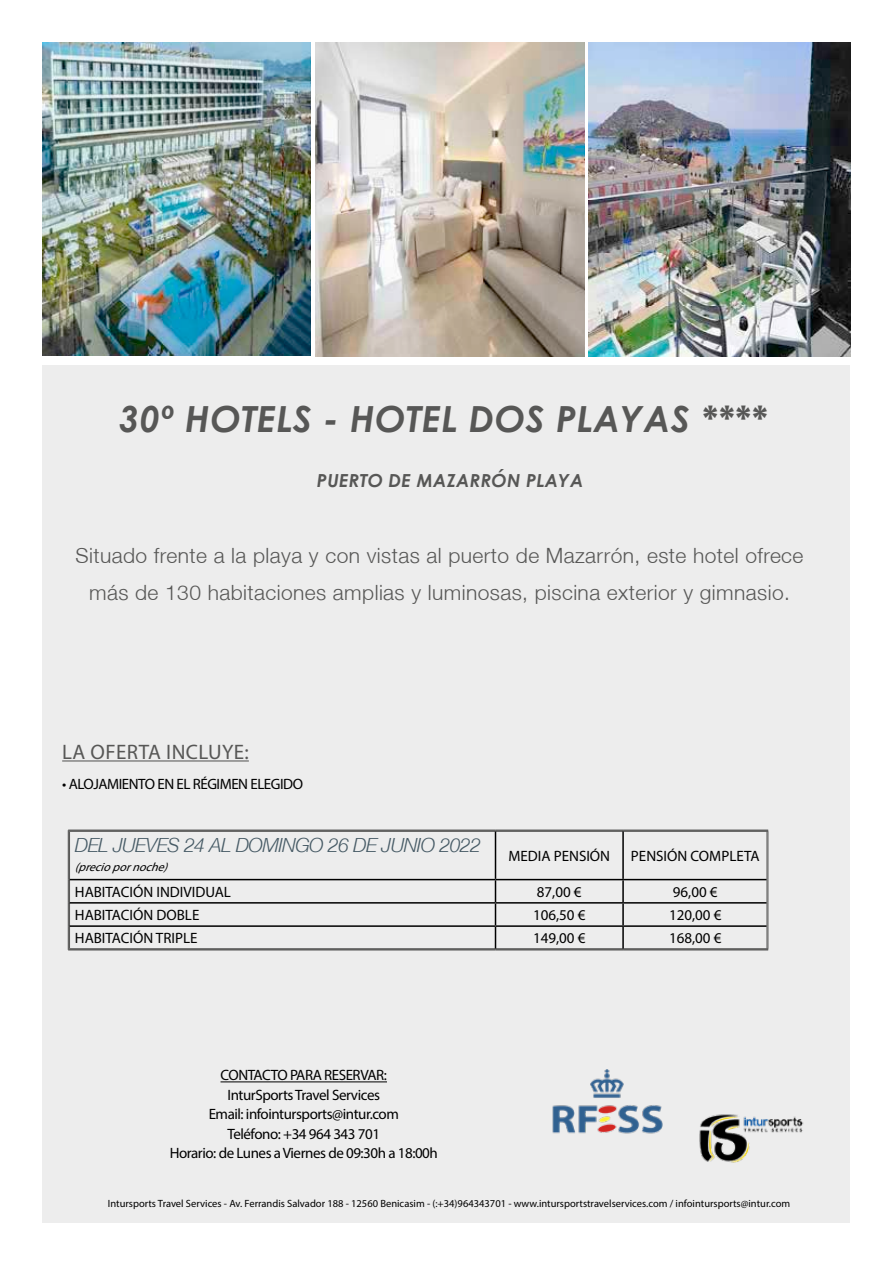
<style>
.page{position:relative;width:893px;height:1263px;background:#fff}
.page>*{position:absolute;margin:0;border:0;box-sizing:border-box;transform-origin:0 0}
.t1{font:italic 700 36px "Century Gothic";letter-spacing:.02em;color:#575756}
.t2{font:300 21px/37.5px "Helvetica Neue";letter-spacing:.02em;color:#575756;text-align:center}
.t3{font:21px "Myriad Pro";letter-spacing:.02em;color:#575756}
.t4{font:italic 300 19.5px "Helvetica Neue";letter-spacing:-.03em;color:#465a65}
.t5{font:italic 700 18px "Century Gothic";letter-spacing:.02em;color:#575756}
.t6{font:15px/19.4px "Myriad Pro";letter-spacing:-.03em;color:#000;text-align:center}
.t7{font:15px "Myriad Pro";color:#000}
.t8{font:italic 12px "Myriad Pro";color:#000}
.t9{font:10.5px "Myriad Pro";color:#000}
</style>
<div class="page">
<div style="left:43px;top:365px;width:807px;height:175px;background:#ededed"></div>
<div style="left:43px;top:530px;width:807px;height:692px;background:#ededed"></div>
<hr style="left:69px;top:830px;width:426px;height:1px;background:#575756">
<hr style="left:69px;top:831px;width:426px;height:1px;background:#575756">
<hr style="left:68px;top:830px;width:1px;height:49px;background:#575756">
<hr style="left:69px;top:831px;width:1px;height:48px;background:#575756">
<hr style="left:495px;top:830px;width:128px;height:1px;background:#575756">
<hr style="left:495px;top:831px;width:128px;height:1px;background:#575756">
<hr style="left:623px;top:830px;width:145px;height:1px;background:#575756">
<hr style="left:623px;top:831px;width:145px;height:1px;background:#575756">
<svg style="left:68px;top:879px;width:2px;height:71px"></svg>
<hr style="left:69px;top:948px;width:426px;height:1px;background:#575756">
<hr style="left:69px;top:949px;width:426px;height:1px;background:#575756">
<hr style="left:68px;top:950px;width:427px;height:1px;background:#575756">
<hr style="left:495px;top:948px;width:128px;height:1px;background:#575756">
<hr style="left:495px;top:949px;width:128px;height:1px;background:#575756">
<hr style="left:495px;top:950px;width:128px;height:1px;background:#575756">
<hr style="left:623px;top:948px;width:145px;height:1px;background:#575756">
<hr style="left:623px;top:949px;width:145px;height:1px;background:#575756">
<hr style="left:623px;top:950px;width:145px;height:1px;background:#575756">
<hr style="left:495px;top:831px;width:1px;height:48px;background:#000">
<hr style="left:622px;top:831px;width:2px;height:48px;background:#000">
<hr style="left:70px;top:879px;width:425px;height:1px;background:#000">
<hr style="left:495px;top:879px;width:128px;height:1px;background:#000">
<hr style="left:623px;top:879px;width:144px;height:1px;background:#000">
<hr style="left:622px;top:880px;width:2px;height:22px;background:#000">
<hr style="left:70px;top:902px;width:425px;height:1px;background:#000">
<hr style="left:495px;top:902px;width:128px;height:1px;background:#000">
<hr style="left:623px;top:902px;width:144px;height:1px;background:#000">
<hr style="left:622px;top:903px;width:2px;height:22px;background:#000">
<hr style="left:70px;top:925px;width:425px;height:2px;background:#000">
<hr style="left:495px;top:925px;width:128px;height:2px;background:#000">
<svg style="left:495px;top:880px;width:1px;height:68px"></svg>
<hr style="left:623px;top:925px;width:144px;height:2px;background:#000">
<hr style="left:622px;top:927px;width:2px;height:21px;background:#000">
<hr style="left:767px;top:831px;width:1px;height:48px;background:#575756">
<hr style="left:768px;top:831px;width:1px;height:48px;background:#575756">
<svg style="left:767px;top:879px;width:2px;height:69px"></svg>
<hr style="left:62px;top:760px;width:187px;height:1px;background:#575756">
<img style="left:699px;top:1114px;width:105px;height:49px">
<img style="left:552px;top:1069px;width:111px;height:65px">
<img style="left:316px;top:43px;width:268px;height:313px">
<img style="left:589px;top:43px;width:261px;height:313px">
<img style="left:43px;top:43px;width:268px;height:312px">
<hr style="left:221px;top:1081px;width:166px;height:1px;background:#000">
<h1 class="t1" style="left:119px;top:392px;width:650px">30º HOTELS - HOTEL DOS PLAYAS ****</h1>
<p class="t5" style="left:317px;top:467px;width:268px">PUERTO DE MAZARRÓN PLAYA</p>
<h2 class="t2" style="left:76px;top:536px;width:729px">Situado frente a la playa y con vistas al puerto de Mazarrón, este hotel ofrece más de 130 habitaciones amplias y luminosas, piscina exterior y gimnasio.</h2>
<h2 class="t3" style="left:62px;top:739px;width:188px">LA OFERTA INCLUYE:</h2>
<p class="t6" style="left:62px;top:774px;width:242px">• ALOJAMIENTO EN EL RÉGIMEN ELEGIDO</p>
<h3 class="t4" style="left:75px;top:833px;width:408px">DEL JUEVES 24 AL DOMINGO 26 DE JUNIO 2022</h3>
<p class="t8" style="left:75px;top:860px;width:99px">(preciopornoche)</p>
<p class="t7" style="left:508px;top:846px;width:103px">MEDIA PENSIÓN</p>
<p class="t7" style="left:631px;top:846px;width:130px">PENSIÓN COMPLETA</p>
<p class="t7" style="left:75px;top:882px;width:158px">HABITACIÓN INDIVIDUAL</p>
<p class="t6" style="left:537px;top:882px;width:46px">87,00 €</p>
<p class="t6" style="left:673px;top:882px;width:46px">96,00 €</p>
<p class="t7" style="left:75px;top:906px;width:126px">HABITACIÓN DOBLE</p>
<p class="t6" style="left:533px;top:905px;width:54px">106,50 €</p>
<p class="t6" style="left:669px;top:905px;width:54px">120,00 €</p>
<p class="t7" style="left:75px;top:929px;width:124px">HABITACIÓN TRIPLE</p>
<p class="t6" style="left:533px;top:928px;width:54px">149,00 €</p>
<p class="t6" style="left:669px;top:928px;width:54px">168,00 €</p>
<p class="t6" style="left:170px;top:1065px;width:270px">CONTACTO PARA RESERVAR:<br>InturSports Travel Services<br>Email: infointursports@intur.com<br>Teléfono: +34 964 343 701<br>Horario: de Lunes a Viernes de 09:30h a 18:00h</p>
<p class="t9" style="left:108px;top:1197px;width:684px">Intursports Travel Services - Av. Ferrandis Salvador 188 - 12560 Benicasim - (:+34)964343701 - www.intursportstravelservices.com / infointursports@intur.com</p>
</div>
